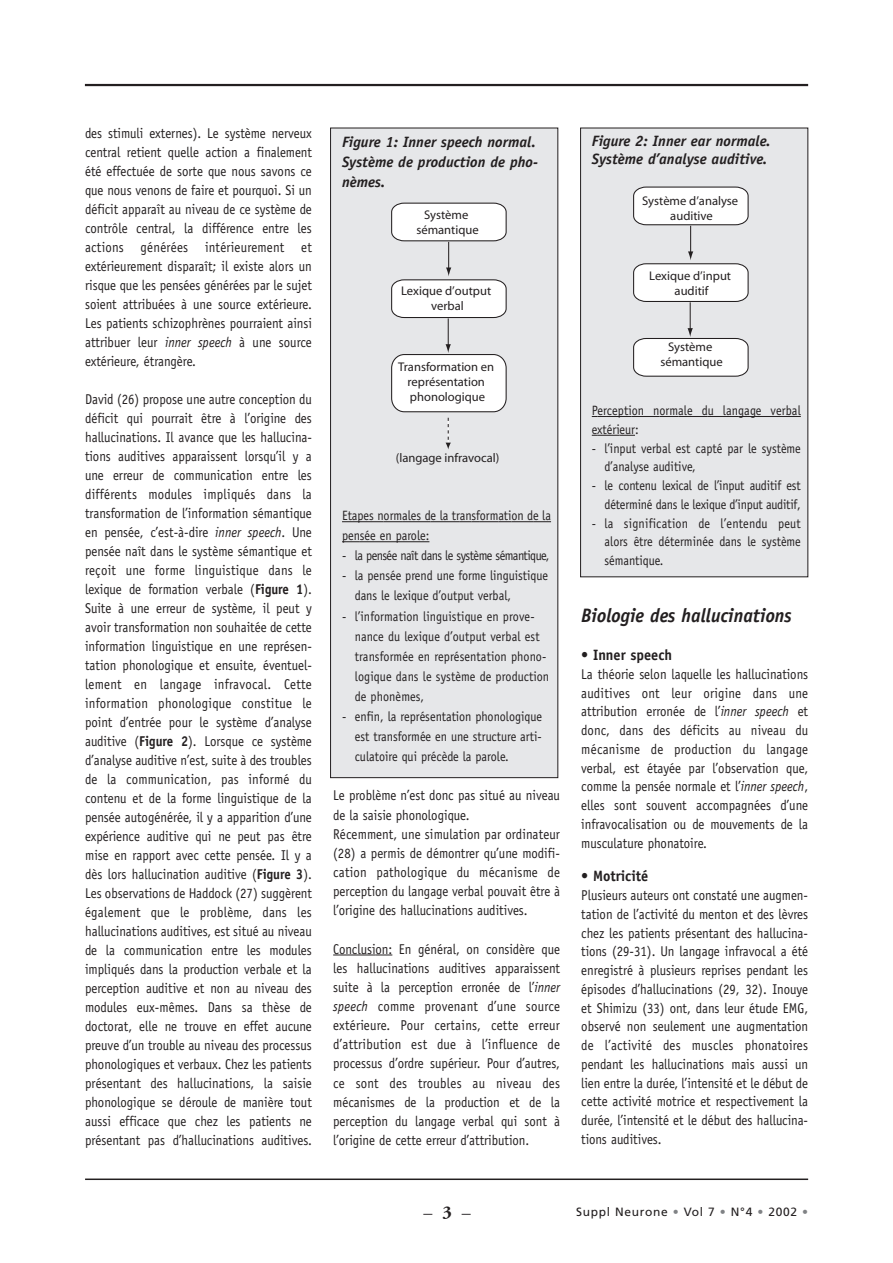
<style>
.page{position:relative;width:893px;height:1263px;background:#fff}
.page>*{position:absolute;margin:0;border:0;box-sizing:border-box;transform-origin:0 0}
.t1{font:italic 700 19.5px "Officina Sans";color:#231f20;scale:.95 1}
.t2{font:18px "Adobe Garamond";color:#231f20}
.t3{font:italic 700 15px/20.2px "Officina Sans";color:#231f20}
.t4{font:700 15px "Officina Sans";color:#231f20;scale:.95 1}
.t5{font:14.25px/19px "Officina Sans";color:#231f20;text-align:justify;scale:.9 1}
.t6{font:13.5px/20.1px "Officina Sans";color:#231f20;scale:.9 1}
.t7{font:13.5px "Officina Sans";letter-spacing:-.04em;color:#231f20;scale:.9 1}
.t8{font:12.6px/15.1px "Myriad";color:#231f20;text-align:center}
.t9{font:12px "Frutiger";letter-spacing:.055em;color:#231f20}
.s1{font-style:italic}
.s2{font-weight:700}
.s3{color:#808285}
</style>
<div class="page">
<hr style="left:85px;top:1179px;width:723px;height:1px;background:#231f20">
<svg style="left:333px;top:955px;width:59px;height:1px"></svg>
<hr style="left:85px;top:84px;width:723px;height:2px;background:#231f20">
<div style="left:330px;top:128px;width:228px;height:650px;background:#e6e7e9"></div>
<div style="left:391px;top:355px;width:115px;height:57px;background:#fff;border-radius:13px"></div>
<div style="left:391px;top:354px;width:115px;height:58px;border:1px solid #231f20;border-radius:13px"></div>
<svg style="left:391px;top:203px;width:116px;height:116px"></svg>
<hr style="left:447px;top:318px;width:2px;height:28px;background:#231f20">
<svg style="left:445px;top:344px;width:6px;height:9px"></svg>
<svg style="left:445px;top:418px;width:6px;height:31px"></svg>
<div style="left:330px;top:128px;width:228px;height:650px;border:1px solid #231f20"></div>
<div style="left:580px;top:128px;width:227px;height:449px;background:#e6e7e9"></div>
<svg style="left:633px;top:186px;width:116px;height:191px"></svg>
<div style="left:580px;top:128px;width:228px;height:449px;border:1px solid #231f20"></div>
<svg style="left:591px;top:416px;width:116px;height:1px"></svg>
<hr style="left:707px;top:416px;width:31px;height:1px;background:#231f20">
<svg style="left:738px;top:416px;width:18px;height:1px"></svg>
<hr style="left:756px;top:416px;width:44px;height:1px;background:#231f20">
<svg style="left:591px;top:435px;width:44px;height:1px"></svg>
<hr style="left:342px;top:521px;width:41px;height:1px;background:#231f20">
<svg style="left:383px;top:521px;width:47px;height:1px"></svg>
<hr style="left:430px;top:521px;width:30px;height:1px;background:#231f20">
<svg style="left:460px;top:521px;width:91px;height:1px"></svg>
<svg style="left:342px;top:541px;width:18px;height:1px"></svg>
<hr style="left:360px;top:541px;width:51px;height:1px;background:#231f20">
<svg style="left:411px;top:541px;width:18px;height:1px"></svg>
<p class="t5" style="left:85px;top:125px;width:253px">des stimuli externes). Le système nerveux central retient quelle action a finalement été effectuée de sorte que nous savons ce que nous venons de faire et pourquoi. Si un déficit apparaît au niveau de ce système de contrôle central, la différence entre les actions générées intérieurement et extérieurement disparaît; il existe alors un risque que les pensées générées par le sujet soient attribuées à une source extérieure.<br>Les patients schizophrènes pourraient ainsi attribuer leur <span class="s1">inner speech</span> à une source extérieure, étrangère.</p>
<p class="t5" style="left:85px;top:391px;width:253px">David (26) propose une autre conception du déficit qui pourrait être à l’origine des hallucinations. Il avance que les hallucina&shy;tions auditives apparaissent lorsqu’il y a une erreur de communication entre les différents modules impliqués dans la transformation de l’information sémantique en pensée, c’est-à-dire <span class="s1">inner speech</span>. Une pensée naît dans le système sémantique et reçoit une forme linguistique dans le lexique de formation verbale (<span class="s2">Figure 1</span>).<br>Suite à une erreur de système, il peut y avoir transformation non souhaitée de cette information linguistique en une représen&shy;tation phonologique et ensuite, éventuel&shy;lement en langage infravocal. Cette information phonologique constitue le point d’entrée pour le système d’analyse auditive (<span class="s2">Figure 2</span>). Lorsque ce système d’analyse auditive n’est, suite à des troubles de la communication, pas informé du contenu et de la forme linguistique de la pensée autogénérée, il y a apparition d’une expérience auditive qui ne peut pas être mise en rapport avec cette pensée. Il y a dès lors hallucination auditive (<span class="s2">Figure 3</span>).<br>Les observations de Haddock (27) suggèrent également que le problème, dans les hallucinations auditives, est situé au niveau de la communication entre les modules impliqués dans la production verbale et la perception auditive et non au niveau des modules eux-mêmes. Dans sa thèse de doctorat, elle ne trouve en effet aucune preuve d’un trouble au niveau des processus phonologiques et verbaux. Chez les patients présentant des hallucinations, la saisie phonologique se déroule de manière tout aussi efficace que chez les patients ne présentant pas d’hallucinations auditives.</p>
<p class="t3" style="left:342px;top:133px;width:197px">Figure 1: Inner speech normal.<br>Système de production de pho&shy;nèmes.</p>
<p class="t8" style="left:416px;top:208px;width:64px">Système sémantique</p>
<p class="t8" style="left:401px;top:284px;width:91px">Lexique d’output verbal</p>
<p class="t8" style="left:398px;top:360px;width:97px">Transformation en représentation phonologique</p>
<p class="t8" style="left:396px;top:451px;width:105px">(langage infravocal)</p>
<p class="t6" style="left:342px;top:507px;width:234px">Etapes normales de la transformation de la pensée en parole:</p>
<p class="t7" style="left:342px;top:551px;width:232px">- la pensée naît dans le système sémantique,</p>
<p class="t6" style="left:355px;top:567px;width:216px;text-indent:-13px">- la pensée prend une forme linguistique dans le lexique d’output verbal,</p>
<p class="t6" style="left:355px;top:607px;width:217px;text-indent:-13px">- l’information linguistique en prove&shy;nance du lexique d’output verbal est transformée en représentation phono&shy;logique dans le système de production de phonèmes,</p>
<p class="t6" style="left:355px;top:707px;width:209px;text-align:justify;text-indent:-13px">- enfin, la représentation phonologique est transformée en une structure arti&shy;culatoire qui précède la parole.</p>
<p class="t5" style="left:333px;top:787px;width:253px;text-align:left">Le problème n’est donc pas situé au niveau de la saisie phonologique.<br>Récemment, une simulation par ordinateur (28) a permis de démontrer qu’une modifi&shy;cation pathologique du mécanisme de perception du langage verbal pouvait être à l’origine des hallucinations auditives.</p>
<p class="t5" style="left:333px;top:940px;width:253px">Conclusion: En général, on considère que les hallucinations auditives apparaissent suite à la perception erronée de l’<span class="s1">inner speech</span> comme provenant d’une source extérieure. Pour certains, cette erreur d’attribution est due à l’influence de processus d’ordre supérieur. Pour d’autres, ce sont des troubles au niveau des mécanismes de la production et de la perception du langage verbal qui sont à l’origine de cette erreur d’attribution.</p>
<p class="t3" style="left:591px;top:133px;width:180px;line-height:18px">Figure 2: Inner ear normale.<br>Système d’analyse auditive.</p>
<p class="t8" style="left:642px;top:194px;width:98px">Système d’analyse auditive</p>
<p class="t8" style="left:649px;top:269px;width:83px">Lexique d’input auditif</p>
<p class="t8" style="left:660px;top:340px;width:64px">Système sémantique</p>
<p class="t6" style="left:591px;top:402px;width:234px;line-height:18.8px">Perception normale du langage verbal extérieur:</p>
<p class="t6" style="left:604px;top:440px;width:219px;line-height:18.8px;text-indent:-13px">- l’input verbal est capté par le système d’analyse auditive,</p>
<p class="t6" style="left:591px;top:477px;width:234px;line-height:18.8px;text-align:right">- le contenu lexical de l’input auditif est déterminé dans le lexique d’input auditif,</p>
<p class="t6" style="left:604px;top:515px;width:219px;line-height:18.8px;text-align:justify;text-indent:-13px">- la signification de l’entendu peut alors être déterminée dans le système sémantique.</p>
<h1 class="t1" style="left:581px;top:608px;width:223px">Biologie des hallucinations</h1>
<p class="t4" style="left:581px;top:649px;width:97px">• Inner speech</p>
<p class="t5" style="left:581px;top:666px;width:253px">La théorie selon laquelle les hallucinations auditives ont leur origine dans une attribution erronée de l’<span class="s1">inner speech</span> et donc, dans des déficits au niveau du mécanisme de production du langage verbal, est étayée par l’observation que, comme la pensée normale et l’<span class="s1">inner speech</span>, elles sont souvent accompagnées d’une infravocalisation ou de mouvements de la musculature phonatoire.</p>
<p class="t4" style="left:581px;top:871px;width:72px">• Motricité</p>
<p class="t5" style="left:581px;top:887px;width:253px">Plusieurs auteurs ont constaté une augmen&shy;tation de l’activité du menton et des lèvres chez les patients présentant des hallucina&shy;tions (29-31). Un langage infravocal a été enregistré à plusieurs reprises pendant les épisodes d’hallucinations (29, 32). Inouye et Shimizu (33) ont, dans leur étude EMG, observé non seulement une augmentation de l’activité des muscles phonatoires pendant les hallucinations mais aussi un lien entre la durée, l’intensité et le début de cette activité motrice et respectivement la durée, l’intensité et le début des hallucina&shy;tions auditives.</p>
<p class="t2" style="left:423px;top:1205px;width:49px">– <span class="s2">3</span> –</p>
<p class="t9" style="left:576px;top:1207px;width:233px">Suppl Neurone <span class="s3">•</span> Vol 7 <span class="s3">•</span> N°4 <span class="s3">•</span> 2002 <span class="s3">•</span></p>
</div>
